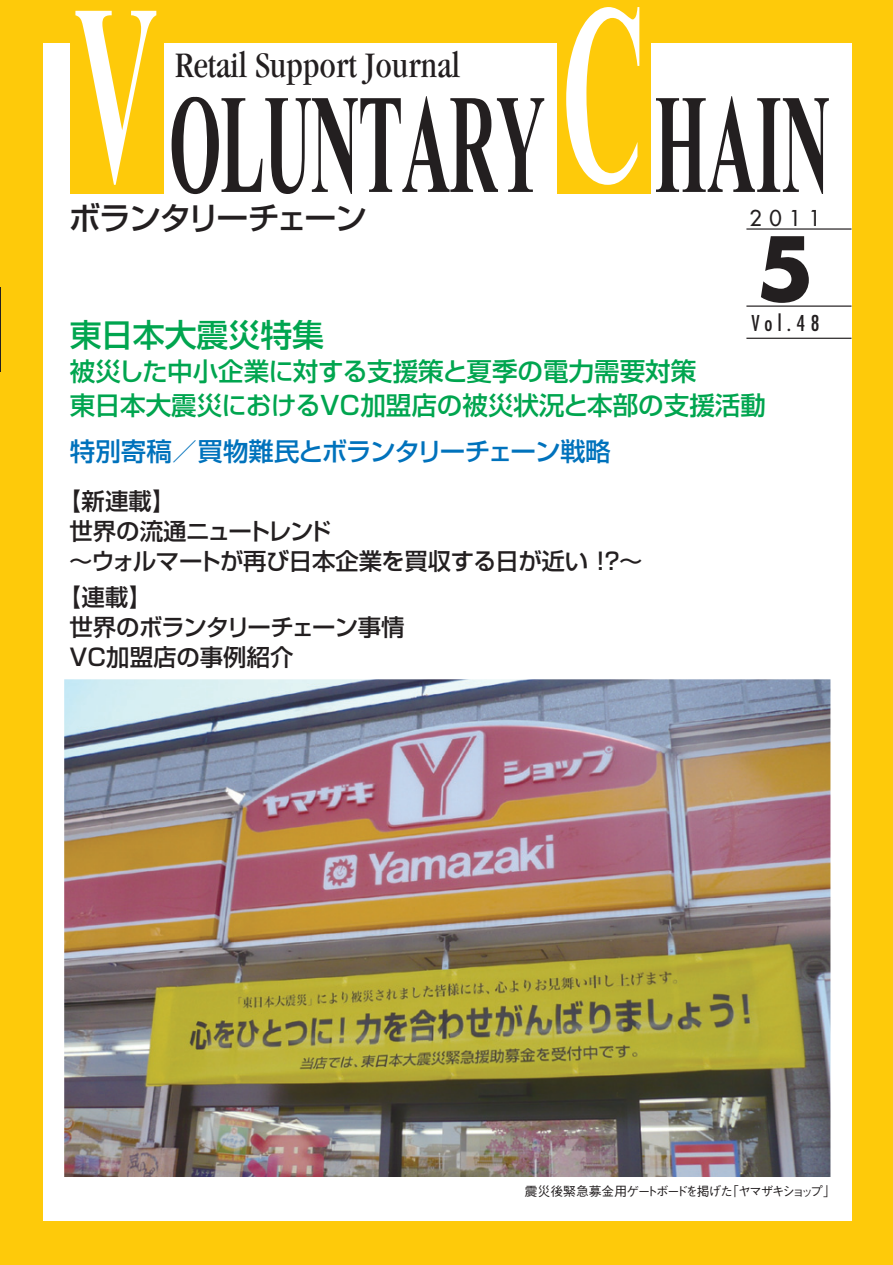
<style>
.page{position:relative;width:893px;height:1265px;background:#fff}
.page>*{position:absolute;margin:0;border:0;box-sizing:border-box;transform-origin:0 0}
.t1{font:700 85.05px "Futura";color:#231f20}
.t2{font:condensed 37.2px "Garamond";color:#231f20}
.t3{font:31.95px "Shin Go Pro Medium 90 pv RKSJ H";letter-spacing:-.065em;color:#231f20}
.t4{font:31.95px "Shin Go Pro Medium 90 pv RKSJ H";color:#00a54f}
.t5{font:25.5px/34px "Shin Go Pro Medium 90 pv RKSJ H";color:#00a54f}
.t6{font:25.5px "Shin Go Pro Medium 90 pv RKSJ H";letter-spacing:-.035em;color:#0072bc}
.t7{font:23.4px/29.7px "Shin Go Pro Medium 90 pv RKSJ H";letter-spacing:-.02em;color:#231f20}
.t8{font:condensed 21.3px "Futura";color:#231f20}
.t9{font:21.3px "Futura";color:#231f20}
.t10{font:12.75px "Gothic BBB Pro Medium 90 pv RKSJ V";letter-spacing:-.12em;color:#231f20}
</style>
<div class="page">
<div style="left:1px;top:0;width:891px;height:1265px;background:#feca0a"></div>
<div style="left:43px;top:43px;width:808px;height:1178px;background:#fff"></div>
<hr style="left:746px;top:305px;width:105px;height:2px;background:#231f20">
<hr style="left:746px;top:228px;width:105px;height:2px;background:#231f20">
<hr style="left:746px;top:338px;width:105px;height:1px;background:#231f20">
<img style="left:64px;top:679px;width:766px;height:498px">
<svg style="left:171px;top:96px;width:373px;height:98px"></svg>
<div style="left:70px;top:2px;width:93px;height:192px;background:#feca0a"></div>
<svg style="left:75px;top:11px;width:81px;height:174px"></svg>
<svg style="left:656px;top:96px;width:172px;height:98px"></svg>
<div style="left:557px;top:2px;width:93px;height:192px;background:#feca0a"></div>
<svg style="left:566px;top:7px;width:73px;height:178px"></svg>
<hr style="left:0;top:288px;width:1px;height:84px;background:#231f20">
<h2 class="t2" style="left:175px;top:51px;width:287px">Retail Support Journal</h2>
<h3 class="t3" style="left:69px;top:206px;width:300px">ボランタリーチェーン</h3>
<p class="t9" style="left:749px;top:207px;width:73px">2011</p>
<h1 class="t1" style="left:756px;top:230px;width:60px">5</h1>
<p class="t8" style="left:751px;top:314px;width:70px">Vol.48</p>
<h3 class="t4" style="left:70px;top:323px;width:256px">東日本大震災特集</h3>
<p class="t5" style="left:70px;top:358px;width:697px">被災した中小企業に対する支援策と夏季の電力需要対策<br>東日本大震災におけるＶＣ加盟店の被災状況と本部の支援活動</p>
<p class="t6" style="left:70px;top:442px;width:542px">特別寄稿／買物難民とボランタリーチェーン戦略</p>
<p class="t7" style="left:69px;top:489px;width:574px;text-indent:-11px">【新連載】<br>世界の流通ニュートレンド<br>～ウォルマートが再び日本企業を買収する日が近い ！？～</p>
<p class="t7" style="left:67px;top:586px;width:339px;text-indent:-9px">【連載】<br>世界のボランタリーチェーン事情<br>ＶＣ加盟店の事例紹介</p>
<p class="t10" style="left:525px;top:1187px;width:312px">震災後緊急募金用ゲートボードを掲げた「ヤマザキショップ」</p>
</div>
